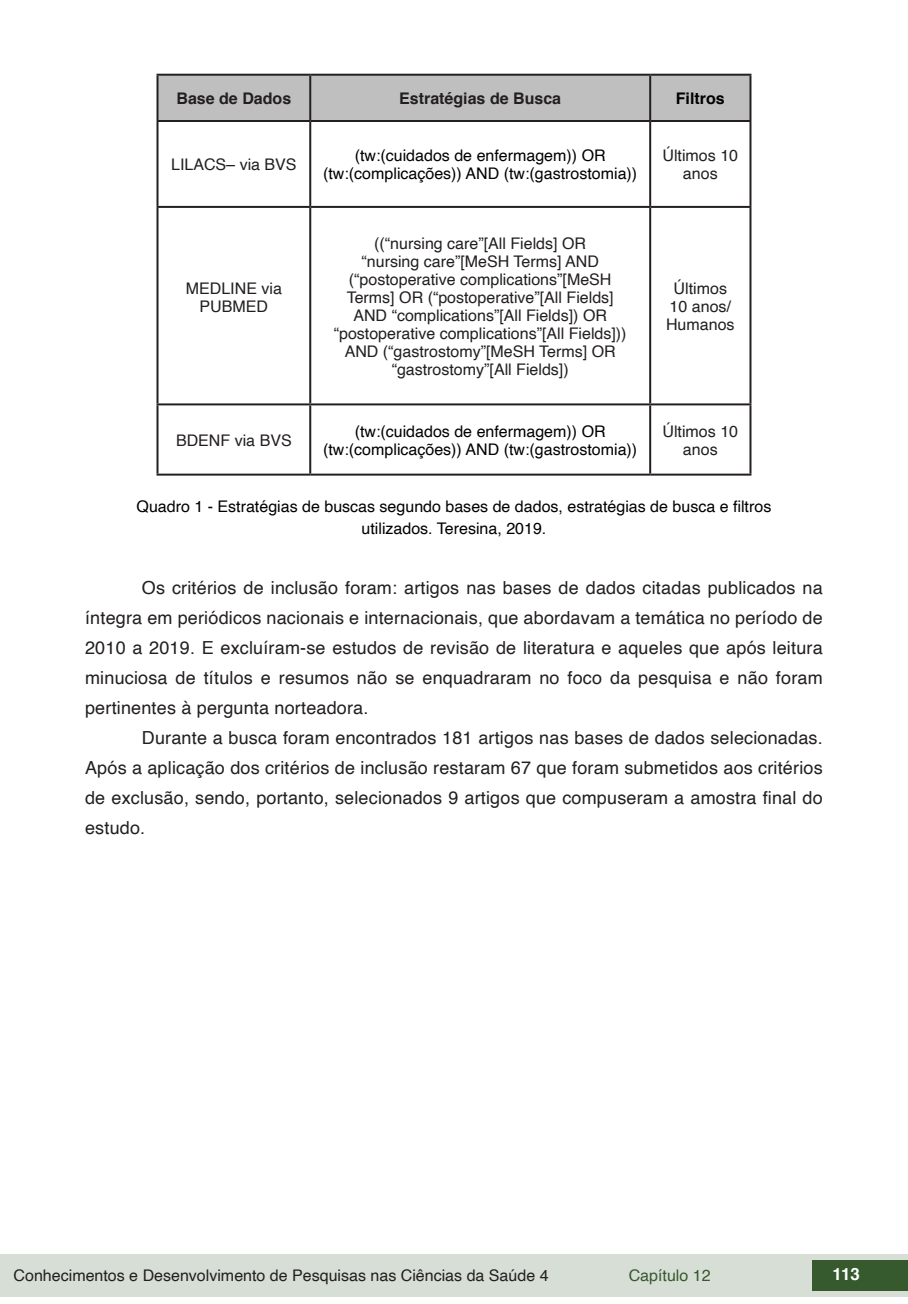
<style>
.page{position:relative;width:908px;height:1304px;background:#fff}
.page>*{position:absolute;margin:0;border:0;box-sizing:border-box;transform-origin:0 0}
.txt{font:18px/30px "Helvetica";letter-spacing:.01em;color:#231f20;text-align:justify}
.t1{font:700 16.8px "Helvetica";color:#fff}
.tab_txt_centro{font:16px/18px "Helvetica";color:#231f20;text-align:center}
.tab_txt_centro-2{font:16px/18px "Helvetica";color:#000;text-align:center}
.info_tab_graf_imag{font:16px/22px "Helvetica";color:#000;text-align:center}
.tab_txt_centro-3{font:700 16px "Helvetica";color:#231f20}
.t2{font:16px "Helvetica";color:#36592e}
.tab_txt_centro-4{font:700 16px "Helvetica";color:#000}
</style>
<div class="page">
<div style="left:0;top:1254px;width:906px;height:43px;background:#d7ded5"></div>
<div style="left:812px;top:1261px;width:95px;height:30px;background:#36592e"></div>
<div style="left:158px;top:76px;width:591px;height:44px;background:#bfbfbf"></div>
<hr style="left:156px;top:74px;width:154px;height:2px;background:#231f20">
<hr style="left:156px;top:76px;width:2px;height:44px;background:#231f20">
<hr style="left:310px;top:74px;width:340px;height:2px;background:#231f20">
<hr style="left:309px;top:76px;width:2px;height:44px;background:#231f20">
<hr style="left:650px;top:74px;width:101px;height:2px;background:#231f20">
<hr style="left:649px;top:76px;width:2px;height:44px;background:#231f20">
<hr style="left:749px;top:76px;width:2px;height:44px;background:#231f20">
<hr style="left:156px;top:120px;width:154px;height:2px;background:#231f20">
<hr style="left:156px;top:122px;width:2px;height:84px;background:#231f20">
<hr style="left:310px;top:120px;width:340px;height:2px;background:#231f20">
<hr style="left:309px;top:122px;width:2px;height:84px;background:#231f20">
<hr style="left:650px;top:120px;width:101px;height:2px;background:#231f20">
<hr style="left:649px;top:122px;width:2px;height:84px;background:#231f20">
<hr style="left:749px;top:122px;width:2px;height:84px;background:#231f20">
<hr style="left:156px;top:206px;width:154px;height:2px;background:#231f20">
<hr style="left:156px;top:208px;width:2px;height:195px;background:#231f20">
<hr style="left:310px;top:206px;width:340px;height:2px;background:#231f20">
<hr style="left:309px;top:208px;width:2px;height:195px;background:#231f20">
<hr style="left:650px;top:206px;width:101px;height:2px;background:#231f20">
<hr style="left:649px;top:208px;width:2px;height:195px;background:#231f20">
<hr style="left:749px;top:208px;width:2px;height:195px;background:#231f20">
<hr style="left:156px;top:403px;width:154px;height:2px;background:#231f20">
<hr style="left:156px;top:405px;width:2px;height:69px;background:#231f20">
<hr style="left:310px;top:403px;width:340px;height:2px;background:#231f20">
<hr style="left:309px;top:405px;width:2px;height:69px;background:#231f20">
<hr style="left:650px;top:403px;width:101px;height:2px;background:#231f20">
<hr style="left:649px;top:405px;width:2px;height:69px;background:#231f20">
<hr style="left:749px;top:405px;width:2px;height:69px;background:#231f20">
<hr style="left:156px;top:474px;width:154px;height:2px;background:#231f20">
<hr style="left:310px;top:474px;width:340px;height:2px;background:#231f20">
<hr style="left:650px;top:474px;width:101px;height:2px;background:#231f20">
<p class="tab_txt_centro-3" style="left:176px;top:85px;width:116px">Base de Dados</p>
<p class="tab_txt_centro-3" style="left:399px;top:85px;width:163px">Estratégias de Busca</p>
<p class="tab_txt_centro-4" style="left:675px;top:85px;width:50px">Filtros</p>
<p class="tab_txt_centro" style="left:171px;top:156px;width:127px">LILACS– via BVS</p>
<p class="tab_txt_centro-2" style="left:323px;top:147px;width:315px">(tw:(cuidados de enfermagem)) OR (tw:(complicações)) AND (tw:(gastrostomia))</p>
<p class="tab_txt_centro" style="left:662px;top:147px;width:77px">Últimos 10 anos</p>
<p class="tab_txt_centro" style="left:186px;top:280px;width:98px">MEDLINE via<br>PUBMED</p>
<p class="tab_txt_centro" style="left:333px;top:235px;width:294px">((“nursing care”[All Fields] OR<br>“nursing care”[MeSH Terms] AND (“postoperative complications”[MeSH Terms] OR (“postoperative”[All Fields] AND “complications”[All Fields]) OR “postoperative complications”[All Fields]))<br>AND (“gastrostomy”[MeSH Terms] OR “gastrostomy”[All Fields])</p>
<p class="tab_txt_centro" style="left:665px;top:280px;width:70px">Últimos<br>10 anos/<br>Humanos</p>
<p class="tab_txt_centro" style="left:176px;top:431px;width:117px">BDENF via BVS</p>
<p class="tab_txt_centro-2" style="left:323px;top:422px;width:315px">(tw:(cuidados de enfermagem)) OR (tw:(complicações)) AND (tw:(gastrostomia))</p>
<p class="tab_txt_centro" style="left:662px;top:422px;width:77px">Últimos 10 anos</p>
<p class="info_tab_graf_imag" style="left:136px;top:496px;width:636px">Quadro 1 - Estratégias de buscas segundo bases de dados, estratégias de busca e filtros utilizados. Teresina, 2019.</p>
<p class="txt" style="left:85px;top:574px;width:738px;text-indent:57px">Os critérios de inclusão foram: artigos nas bases de dados citadas publicados na íntegra em periódicos nacionais e internacionais, que abordavam a temática no período de 2010 a 2019. E excluíram-se estudos de revisão de literatura e aqueles que após leitura minuciosa de títulos e resumos não se enquadraram no foco da pesquisa e não foram pertinentes à pergunta norteadora.</p>
<p class="txt" style="left:85px;top:724px;width:738px;text-indent:57px">Durante a busca foram encontrados 181 artigos nas bases de dados selecionadas.<br>Após a aplicação dos critérios de inclusão restaram 67 que foram submetidos aos critérios de exclusão, sendo, portanto, selecionados 9 artigos que compuseram a amostra final do estudo.</p>
<p class="tab_txt_centro" style="left:14px;top:1267px;width:536px">Conhecimentos e Desenvolvimento de Pesquisas nas Ciências da Saúde 4</p>
<p class="t2" style="left:628px;top:1263px;width:83px">Capítulo 12</p>
<p class="t1" style="left:832px;top:1261px;width:29px">113</p>
</div>
